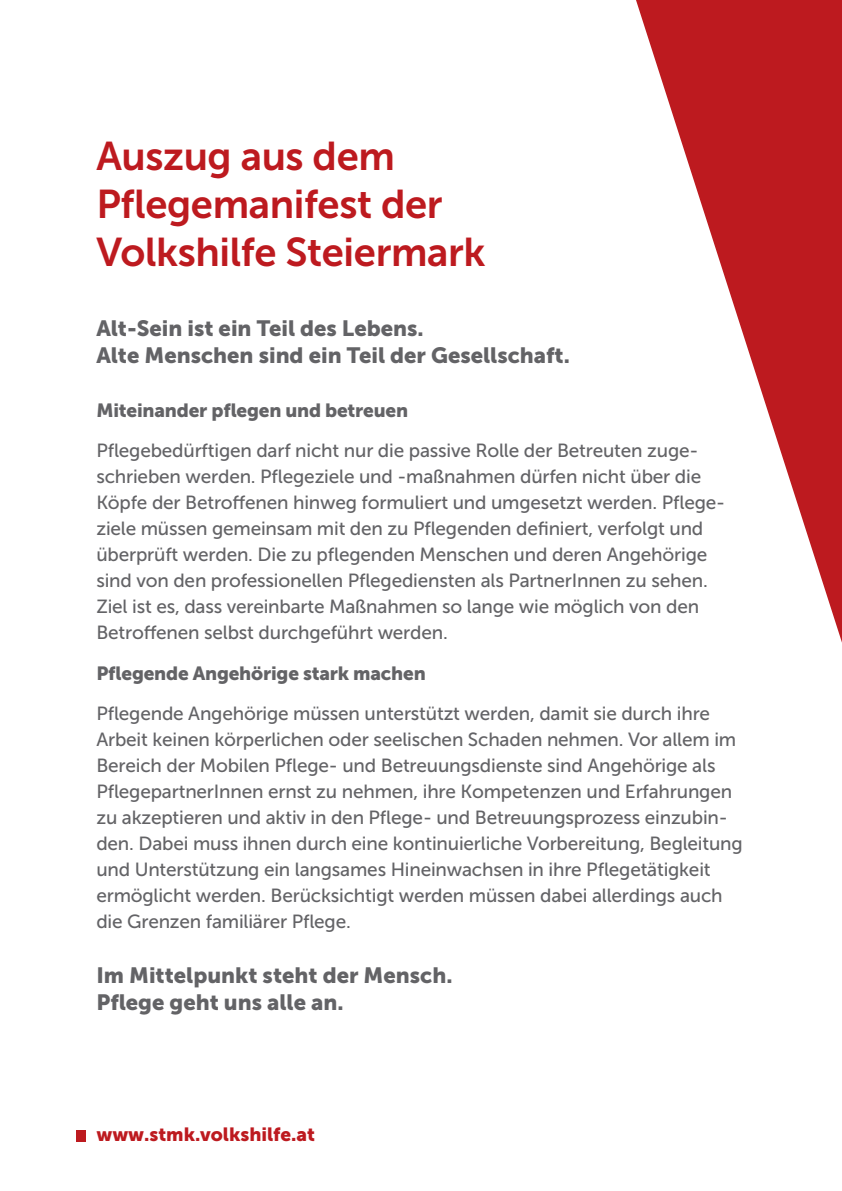
<style>
.page{position:relative;width:842px;height:1191px;background:#fff}
.page>*{position:absolute;margin:0;border:0;box-sizing:border-box;transform-origin:0 0}
.t1{font:40px/48px "Museo Sans 700";letter-spacing:-.01em;color:#bd1a1f}
.t2{font:22px/27px "Museo Sans 900";color:#636366}
.t3{font:19px/26px "Museo Sans 500";letter-spacing:-.01em;color:#636366}
.t4{font:19px "Museo Sans 900";letter-spacing:-.01em;color:#636366}
.t5{font:19px "Museo Sans 900";color:#bd1a1f}
</style>
<div class="page">
<svg style="left:636px;top:0;width:206px;height:642px"></svg>
<div style="left:76px;top:1129px;width:10px;height:12px;background:#bd1a1f"></div>
<h1 class="t1" style="left:96px;top:132px;width:391px">Auszug aus dem<br>Pflegemanifest der<br>Volkshilfe Steiermark</h1>
<p class="t2" style="left:96px;top:314px;width:475px">Alt-Sein ist ein Teil des Lebens.<br>Alte Menschen sind ein Teil der Gesellschaft.</p>
<p class="t4" style="left:96px;top:400px;width:313px">Miteinander pflegen und betreuen</p>
<p class="t3" style="left:96px;top:438px;width:630px">Pflegebedürftigen darf nicht nur die passive Rolle der Betreuten zuge&shy;schrieben werden. Pflegeziele und -maßnahmen dürfen nicht über die Köpfe der Betroffenen hinweg formuliert und umgesetzt werden. Pflege&shy;ziele müssen gemeinsam mit den zu Pflegenden definiert, verfolgt und überprüft werden. Die zu pflegenden Menschen und deren Angehörige sind von den professionellen Pflegediensten als PartnerInnen zu sehen.<br>Ziel ist es, dass vereinbarte Maßnahmen so lange wie möglich von den Betroffenen selbst durchgeführt werden.</p>
<p class="t4" style="left:96px;top:662px;width:331px">Pflegende Angehörige stark machen</p>
<p class="t3" style="left:96px;top:700px;width:648px">Pflegende Angehörige müssen unterstützt werden, damit sie durch ihre Arbeit keinen körperlichen oder seelischen Schaden nehmen. Vor allem im Bereich der Mobilen Pflege- und Betreuungsdienste sind Angehörige als PflegepartnerInnen ernst zu nehmen, ihre Kompetenzen und Erfahrungen zu akzeptieren und aktiv in den Pflege- und Betreuungsprozess einzubin&shy;den. Dabei muss ihnen durch eine kontinuierliche Vorbereitung, Begleitung und Unterstützung ein langsames Hineinwachsen in ihre Pflegetätigkeit ermöglicht werden. Berücksichtigt werden müssen dabei allerdings auch die Grenzen familiärer Pflege.</p>
<p class="t2" style="left:96px;top:962px;width:358px">Im Mittelpunkt steht der Mensch.<br>Pflege geht uns alle an.</p>
<p class="t5" style="left:96px;top:1124px;width:220px">www.stmk.volkshilfe.at</p>
</div>
